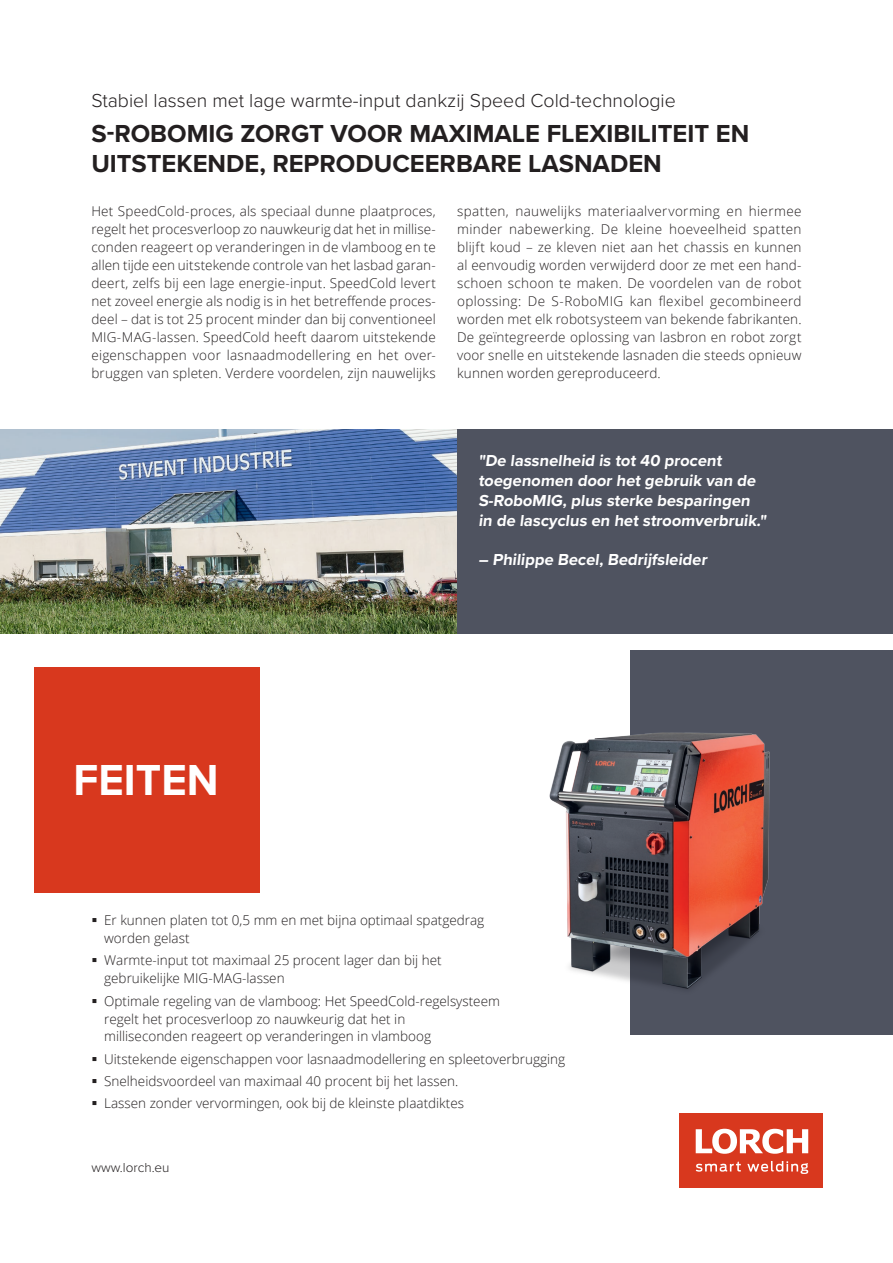
<style>
.page{position:relative;width:893px;height:1263px;background:#fff}
.page>*{position:absolute;margin:0;border:0;box-sizing:border-box;transform-origin:0 0}
.t1{font:700 45px "Proxima Nova";color:#fff}
.t2{font:700 25.5px/30.6px "Proxima Nova";color:#231f20}
.t3{font:300 19.5px "Proxima Nova";color:#231f20}
.t4{font:700 16.5px/19.8px "Proxima Nova";letter-spacing:-.18em;color:#fff}
.t5{font:300 13.5px/18px "Open Sans";color:#231f20}
.t6{font:300 13.5px "Proxima Nova";color:#231f20}
</style>
<div class="page">
<div style="left:34px;top:668px;width:225px;height:225px;background:#d8381e"></div>
<div style="left:680px;top:1113px;width:143px;height:74px;background:#d8381e"></div>
<svg style="left:696px;top:1129px;width:112px;height:25px"></svg>
<svg style="left:696px;top:1161px;width:112px;height:13px"></svg>
<img style="left:0;top:429px;width:457px;height:205px">
<div style="left:630px;top:651px;width:263px;height:384px;background:#4f5360"></div>
<div style="left:457px;top:429px;width:436px;height:205px;background:#4f5360"></div>
<img style="left:549px;top:732px;width:221px;height:257px">
<h3 class="t3" style="left:91px;top:86px;width:586px">Stabiel lassen met lage warmte-input dankzij Speed Cold-technologie</h3>
<h2 class="t2" style="left:91px;top:117px;width:659px">S-RoboMIG zorgt voor maximale flexibiliteit en uitstekende, reproduceerbare lasnaden</h2>
<p class="t5" style="left:91px;top:202px;width:346px;text-align:justify">Het SpeedCold-proces, als speciaal dunne plaatproces, regelt het procesverloop zo nauwkeurig dat het in millise&shy;conden reageert op veranderingen in de vlamboog en te allen tijde een uitstekende controle van het lasbad garan&shy;deert, zelfs bij een lage energie-input. SpeedCold levert net zoveel energie als nodig is in het betreffende proces&shy;deel – dat is tot 25 procent minder dan bij conventioneel MIG-MAG-lassen. SpeedCold heeft daarom uitstekende eigenschappen voor lasnaadmodellering en het over&shy;bruggen van spleten. Verdere voordelen, zijn nauwelijks</p>
<p class="t5" style="left:457px;top:202px;width:346px;text-align:justify">spatten, nauwelijks materiaalvervorming en hiermee minder nabewerking. De kleine hoeveelheid spatten blijft koud – ze kleven niet aan het chassis en kunnen al eenvoudig worden verwijderd door ze met een hand&shy;schoen schoon te maken. De voordelen van de robot oplossing: De S-RoboMIG kan flexibel gecombineerd worden met elk robotsysteem van bekende fabrikanten.<br>De geïntegreerde oplossing van lasbron en robot zorgt voor snelle en uitstekende lasnaden die steeds opnieuw kunnen worden gereproduceerd.</p>
<h1 class="t1" style="left:74px;top:746px;width:147px">Feiten</h1>
<p class="t4" style="left:478px;top:451px;width:292px">"De lassnelheid is tot 40 procent toegenomen door het gebruik van de S-RoboMIG, plus sterke besparingen in de lascyclus en het stroomverbruik."</p>
<p class="t4" style="left:478px;top:550px;width:233px">– Philippe Becel, Bedrijfsleider</p>
<p class="t5" style="left:104px;top:911px;width:382px">Er kunnen platen tot 0,5 mm en met bijna optimaal spatgedrag worden gelast</p>
<p class="t5" style="left:104px;top:951px;width:339px">Warmte-input tot maximaal 25 procent lager dan bij het gebruikelijke MIG-MAG-lassen</p>
<p class="t5" style="left:104px;top:991px;width:397px">Optimale regeling van de vlamboog: Het SpeedCold-regelsysteem regelt het procesverloop zo nauwkeurig dat het in<br>milliseconden reageert op veranderingen in vlamboog</p>
<p class="t5" style="left:104px;top:1047px;width:463px;line-height:22.2px">Uitstekende eigenschappen voor lasnaadmodellering en spleetoverbrugging<br>Snelheidsvoordeel van maximaal 40 procent bij het lassen.<br>Lassen zonder vervormingen, ook bij de kleinste plaatdiktes</p>
<p class="t6" style="left:91px;top:1157px;width:80px">www.lorch.eu</p>
</div>
